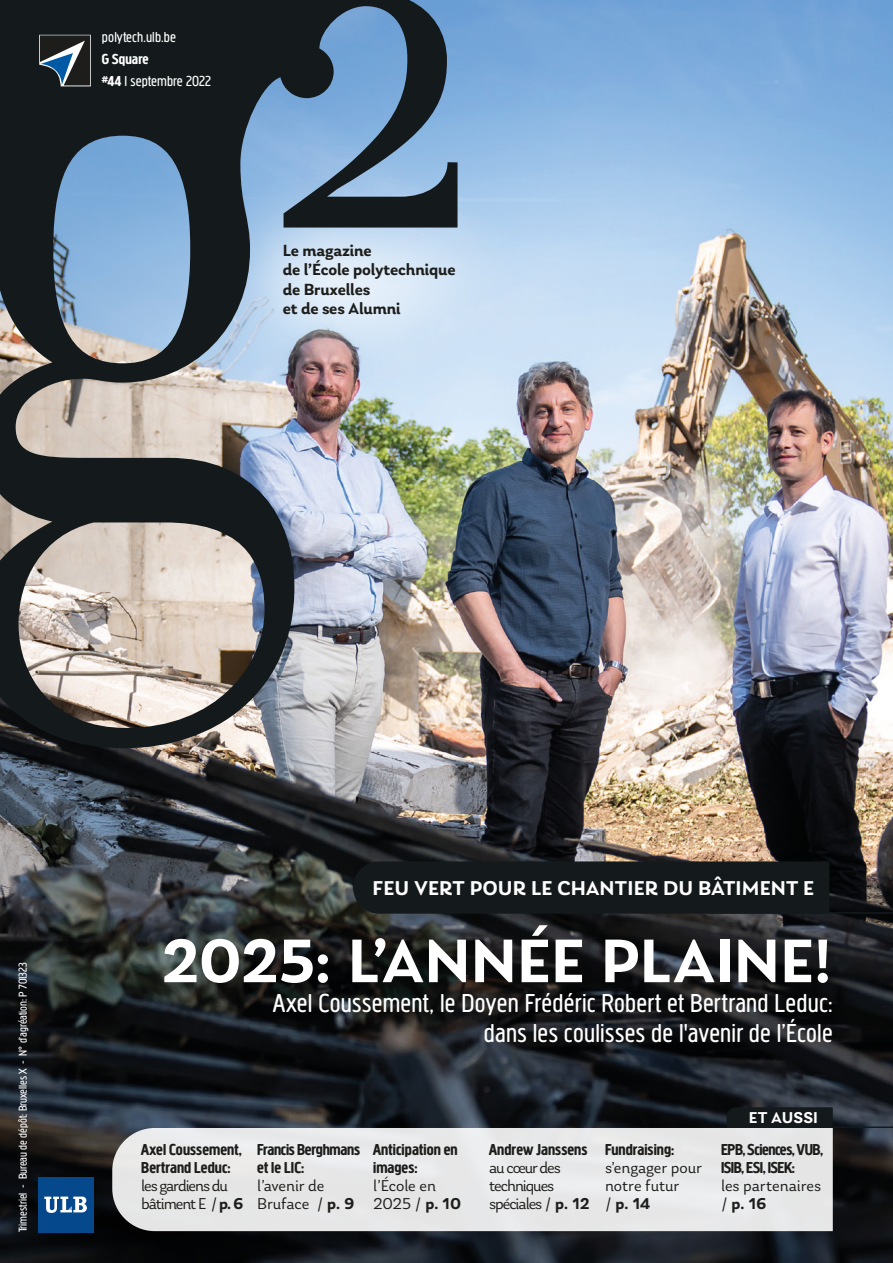
<style>
.page{position:relative;width:893px;height:1263px;background:#fff}
.page>*{position:absolute;margin:0;border:0;box-sizing:border-box;transform-origin:0 0}
.t1{font:600 64.5px "Laca";color:#fff}
.t2{font:27px/30px "Creighton Pro";letter-spacing:.01em;color:#fff;text-align:right}
.t3{font:600 21px "Laca";letter-spacing:.01em;color:#fff}
.t4{font:600 16.95px/19.5px "Laca";letter-spacing:-.01em;color:#1d1d1b}
.t5{font:700 16.5px/18px "Creighton Pro";color:#1d1d1b}
.t6{font:700 16.5px/18px "Creighton Pro";letter-spacing:-.025em;color:#1d1d1b}
.t7{font:16.5px/18px "Laca";letter-spacing:-.06em;color:#1d1d1b}
.t8{font:16.5px/18px "Laca";letter-spacing:-.005em;color:#1d1d1b}
.t9{font:600 16.5px "Laca";letter-spacing:.01em;color:#fff}
.t10{font:15px "Creighton Pro";letter-spacing:.01em;color:#fff}
.t11{font:700 15px "Creighton Pro";letter-spacing:.01em;color:#fff}
.t12{font:12px "Creighton Pro";color:#fff}
.s1{font-weight:700}
.s2{font-family:"Laca";font-weight:400}
.s3{font-family:"Laca";font-weight:600}
.s4{font-family:"Creighton Pro";font-weight:700}
.s5{font-weight:600}
</style>
<div class="page">
<img style="left:0;top:0;width:893px;height:1263px">
<div style="left:204px;top:167px;width:327px;height:227px;background:#fff;opacity:.75"></div>
<img style="left:0;top:0;width:457px;height:748px">
<svg style="left:39px;top:35px;width:52px;height:51px;background:#414d55"></svg>
<div style="left:112px;top:1128px;width:721px;height:103px;background:#e7e7e8"></div>
<div style="left:726px;top:1107px;width:107px;height:21px;background:#141a1c"></div>
<hr style="left:764px;top:1126px;width:129px;height:2px;background:#141a1c">
<div style="left:353px;top:861px;width:476px;height:53px;background:#141a1c"></div>
<hr style="left:708px;top:912px;width:185px;height:2px;background:#141a1c">
<div style="left:38px;top:1176px;width:56px;height:56px;background:#05488b"></div>
<svg style="left:44px;top:1196px;width:43px;height:17px"></svg>
<p class="t10" style="left:102px;top:29px;width:76px">polytech.ulb.be</p>
<p class="t11" style="left:102px;top:50px;width:48px">G Square</p>
<p class="t10" style="left:102px;top:72px;width:111px"><span class="s1">#44</span> I septembre 2022</p>
<p class="t4" style="left:283px;top:240px;width:174px">Le magazine<br>de l’École polytechnique de Bruxelles</p>
<p class="t4" style="left:283px;top:299px;width:119px">et de ses Alumni</p>
<p class="t12" style="left:16px;top:1232px;width:271px;rotate:-90deg">Trimestriel - Bureau de dépôt: Bruxelles X - N° d’agréation: P 701323</p>
<p class="t3" style="left:372px;top:876px;width:443px">FEU VERT POUR LE CHANTIER DU BÂTIMENT E</p>
<p class="t1" style="left:161px;top:923px;width:673px">2025: L’ANNÉE PLAINE!</p>
<p class="t2" style="left:273px;top:988px;width:561px">Axel Coussement, le Doyen Frédéric Robert et Bertrand Leduc: dans les coulisses de l'avenir de l’École</p>
<p class="t9" style="left:749px;top:1107px;width:71px">ET AUSSI</p>
<p class="t5" style="left:141px;top:1141px;width:104px">Axel Coussement,<br>Bertrand Leduc: <span class="s2">les gardiens du bâtiment E /</span> <span class="s3">p. 6</span></p>
<p class="t5" style="left:257px;top:1141px;width:104px">Francis Berghmans et le LIC:<br><span class="s2">l’avenir de<br>Bruface /</span> <span class="s3">p. 9</span></p>
<p class="t5" style="left:373px;top:1141px;width:89px">Anticipation en images: <span class="s2">l’École en<br>2025 /</span> <span class="s3">p. 10</span></p>
<p class="t7" style="left:489px;top:1141px;width:102px"><span class="s4">Andrew Janssens </span>au cœur des techniques spéciales / <span class="s5">p. 12</span></p>
<p class="t8" style="left:605px;top:1141px;width:98px"><span class="s4">Fundraising: </span>s’engager pour notre futur<br>/ <span class="s5">p. 14</span></p>
<p class="t6" style="left:721px;top:1141px;width:104px">EPB, Sciences, VUB,<br>ISIB, ESI, ISEK:<br><span class="s2">les partenaires /</span> <span class="s3">p. 16</span></p>
</div>
